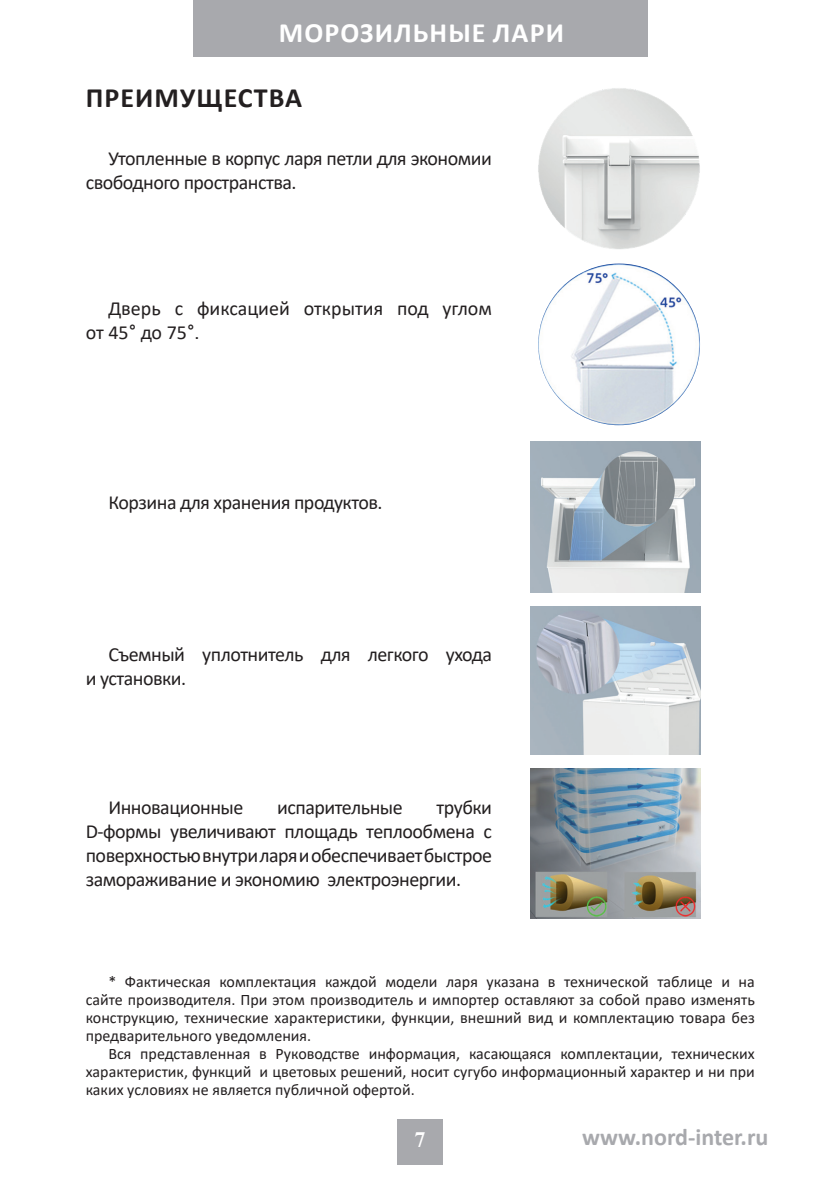
<style>
.page{position:relative;width:840px;height:1191px;background:#fff}
.page>*{position:absolute;margin:0;border:0;box-sizing:border-box;transform-origin:0 0}
.t1{font:700 28px "Calibri";letter-spacing:.04em;color:#fff}
.t2{font:700 28px "Calibri";letter-spacing:.04em;color:#231f20}
.t3{font:700 24px "Calibri";color:#a8a9ad}
.t4{font:700 22px "Times New Roman";color:#fff}
.t5{font:20px/24px "Calibri";letter-spacing:-.025em;color:#231f20}
.t6{font:20px/24px "Calibri";color:#231f20}
.t7{font:16px/18px "Calibri";color:#231f20;text-align:justify}
.s1{font-family:"Roboto"}
</style>
<div class="page">
<div style="left:193px;top:0;width:453px;height:57px;background:#a8a9ad"></div>
<div style="left:397px;top:1118px;width:45px;height:46px;background:#a8a9ad"></div>
<img style="left:538px;top:88px;width:162px;height:161px">
<img style="left:538px;top:263px;width:161px;height:162px;border-radius:81px">
<img style="left:530px;top:441px;width:169px;height:151px">
<img style="left:530px;top:607px;width:169px;height:147px">
<img style="left:530px;top:769px;width:169px;height:149px">
<h1 class="t1" style="left:278px;top:13px;width:286px">МОРОЗИЛЬНЫЕ ЛАРИ</h1>
<h1 class="t2" style="left:86px;top:78px;width:218px">ПРЕИМУЩЕСТВА</h1>
<p class="t5" style="left:86px;top:146px;width:407px;text-indent:23px">Утопленные в корпус ларя петли для экономии свободного пространства.</p>
<p class="t6" style="left:86px;top:296px;width:407px;text-indent:23px">Дверь с фиксацией открытия под углом от 45<span class="s1">°</span> до 75<span class="s1">°.</span></p>
<p class="t5" style="left:108px;top:489px;width:275px">Корзина для хранения продуктов.</p>
<p class="t5" style="left:86px;top:642px;width:407px;text-indent:23px">Съемный уплотнитель для легкого ухода и установки.</p>
<p class="t5" style="left:86px;top:795px;width:407px;text-align:justify;text-indent:351px">трубки D-формы увеличивают площадь теплообмена с поверхностью внутри ларя и обеспечивает быстрое замораживание и экономию электроэнергии.</p>
<p class="t5" style="left:108px;top:795px;width:136px">Инновационные</p>
<p class="t5" style="left:277px;top:795px;width:127px">испарительные</p>
<p class="t7" style="left:86px;top:972px;width:670px;text-indent:23px">* Фактическая комплектация каждой модели ларя указана в технической таблице и на сайте производителя. При этом производитель и импортер оставляют за собой право изменять конструкцию, технические характеристики, функции, внешний вид и комплектацию товара без предварительного уведомления.</p>
<p class="t7" style="left:86px;top:1044px;width:670px;text-indent:23px">Вся представленная в Руководстве информация, касающаяся комплектации, технических характеристик, функций и цветовых решений, носит сугубо информационный характер и ни при каких условиях не является публичной офертой.</p>
<h3 class="t4" style="left:414px;top:1123px;width:12px">7</h3>
<h2 class="t3" style="left:582px;top:1120px;width:188px">www.nord-inter.ru</h2>
</div>
